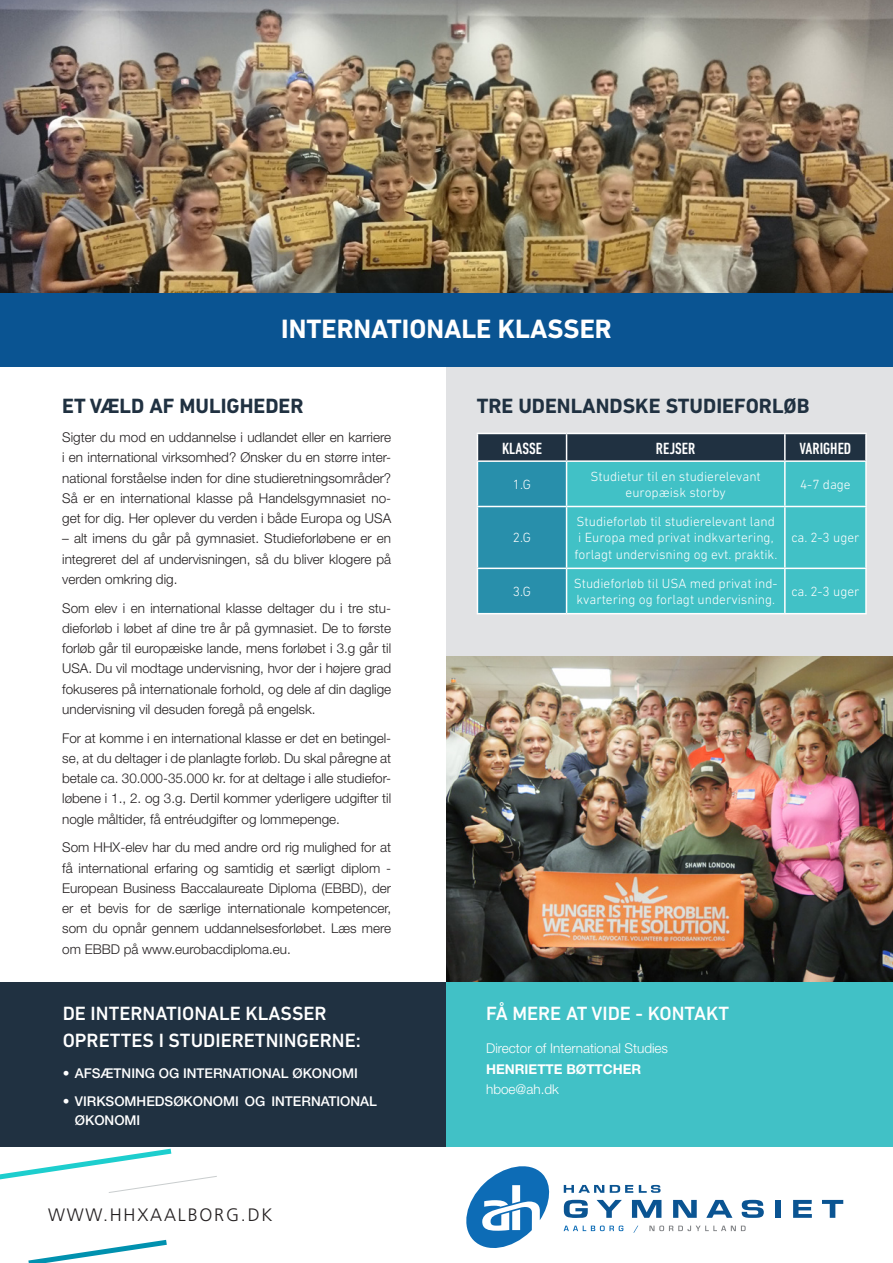
<style>
.page{position:relative;width:893px;height:1263px;background:#fff}
.page>*{position:absolute;margin:0;border:0;box-sizing:border-box;transform-origin:0 0}
.Overskrift_ny{font:700 27px "DIN Next LT Pro";color:#fff}
.Overskrift_ny-2{font:700 21px "DIN Next LT Pro";color:#203141}
.Brødtekst{font:500 19.5px "DIN Next LT Pro";color:#fff}
.Sidefod{font:300 18px "Frutiger LT";letter-spacing:.1em;color:#231f20}
.Overskrift_ny-3{font:500 condensed 16.5px "DIN Next LT Pro";color:#fff}
.Brødtekst-2{font:300 13.5px/20.2px "Helvetica Neue";color:#231f20;text-align:justify}
.Overskrift_ny-4{font:300 13.5px/16.5px "DIN Next LT Pro";color:#fff}
.t1{font:500 13.5px/19.2px "Helvetica Neue";color:#fff}
.Brødtekst-3{font:300 13.5px "Helvetica Neue";color:#fff}
.Brødtekst-4{font:700 13.5px "Helvetica Neue";color:#fff}
</style>
<div class="page">
<img style="left:446px;top:656px;width:447px;height:326px">
<div style="left:446px;top:367px;width:447px;height:289px;background:#e1e2e4"></div>
<svg style="left:477px;top:433px;width:388px;height:180px;background:#3ca4af"></svg>
<hr style="left:785px;top:433px;width:82px;height:1px;background:#fff">
<hr style="left:784px;top:434px;width:2px;height:26px;background:#fff">
<hr style="left:865px;top:434px;width:2px;height:26px;background:#fff">
<hr style="left:477px;top:460px;width:90px;height:2px;background:#fff">
<hr style="left:477px;top:462px;width:1px;height:44px;background:#fff">
<hr style="left:567px;top:460px;width:218px;height:2px;background:#fff">
<hr style="left:566px;top:462px;width:1px;height:44px;background:#fff">
<hr style="left:785px;top:460px;width:82px;height:2px;background:#fff">
<hr style="left:784px;top:462px;width:2px;height:44px;background:#fff">
<hr style="left:865px;top:462px;width:2px;height:44px;background:#fff">
<hr style="left:477px;top:506px;width:90px;height:1px;background:#fff">
<hr style="left:477px;top:507px;width:1px;height:61px;background:#fff">
<hr style="left:567px;top:506px;width:218px;height:1px;background:#fff">
<hr style="left:566px;top:507px;width:1px;height:61px;background:#fff">
<hr style="left:785px;top:506px;width:82px;height:1px;background:#fff">
<hr style="left:784px;top:507px;width:2px;height:61px;background:#fff">
<hr style="left:865px;top:507px;width:2px;height:61px;background:#fff">
<hr style="left:477px;top:568px;width:90px;height:1px;background:#fff">
<hr style="left:477px;top:569px;width:1px;height:44px;background:#fff">
<hr style="left:567px;top:568px;width:218px;height:1px;background:#fff">
<hr style="left:566px;top:569px;width:1px;height:44px;background:#fff">
<hr style="left:785px;top:568px;width:82px;height:1px;background:#fff">
<hr style="left:784px;top:569px;width:2px;height:44px;background:#fff">
<hr style="left:865px;top:569px;width:2px;height:44px;background:#fff">
<hr style="left:477px;top:613px;width:90px;height:1px;background:#fff">
<hr style="left:567px;top:613px;width:218px;height:1px;background:#fff">
<hr style="left:785px;top:613px;width:82px;height:1px;background:#fff">
<img style="left:0;top:0;width:893px;height:293px">
<div style="left:0;top:293px;width:893px;height:74px;background:#0a5492"></div>
<div style="left:0;top:982px;width:446px;height:165px;background:#203141"></div>
<svg style="left:0;top:1149px;width:217px;height:114px"></svg>
<svg style="left:564px;top:1200px;width:24px;height:18px"></svg>
<svg style="left:597px;top:1200px;width:25px;height:18px"></svg>
<svg style="left:632px;top:1200px;width:29px;height:18px"></svg>
<svg style="left:673px;top:1200px;width:24px;height:18px"></svg>
<svg style="left:706px;top:1200px;width:26px;height:18px"></svg>
<svg style="left:742px;top:1200px;width:22px;height:18px"></svg>
<div style="left:775px;top:1200px;width:6px;height:18px;background:#0a5492"></div>
<svg style="left:793px;top:1200px;width:19px;height:18px"></svg>
<svg style="left:822px;top:1200px;width:21px;height:18px"></svg>
<svg style="left:564px;top:1225px;width:59px;height:6px"></svg>
<svg style="left:633px;top:1225px;width:5px;height:8px"></svg>
<svg style="left:649px;top:1225px;width:97px;height:6px"></svg>
<svg style="left:564px;top:1185px;width:40px;height:8px"></svg>
<svg style="left:610px;top:1185px;width:23px;height:8px"></svg>
<svg style="left:639px;top:1185px;width:22px;height:8px"></svg>
<svg style="left:466px;top:1166px;width:84px;height:82px"></svg>
<div style="left:446px;top:982px;width:447px;height:165px;background:#41c1c6"></div>
<p class="Overskrift_ny" style="left:281px;top:313px;width:332px">INTERNATIONALE KLASSER</p>
<p class="Overskrift_ny-2" style="left:62px;top:394px;width:243px">ET VÆLD AF MULIGHEDER</p>
<p class="Brødtekst-2" style="left:62px;top:427px;width:330px">Sigter du mod en uddannelse i udlandet eller en karriere i en international virksomhed? Ønsker du en større inter&shy;national forståelse inden for dine studieretningsområder?<br>Så er en international klasse på Handelsgymnasiet no&shy;get for dig. Her oplever du verden i både Europa og USA</p>
<p class="Brødtekst-2" style="left:62px;top:528px;width:331px">– alt imens du går på gymnasiet. Studieforløbene er en integreret del af undervisningen, så du bliver klogere på verden omkring dig.</p>
<p class="Brødtekst-2" style="left:62px;top:597px;width:331px">Som elev i en international klasse deltager du i tre stu&shy;dieforløb i løbet af dine tre år på gymnasiet. De to første forløb går til europæiske lande, mens forløbet i 3.g går til USA. Du vil modtage undervisning, hvor der i højere grad fokuseres på internationale forhold, og dele af din daglige undervisning vil desuden foregå på engelsk.</p>
<p class="Brødtekst-2" style="left:62px;top:727px;width:331px">For at komme i en international klasse er det en betingel&shy;se, at du deltager i de planlagte forløb. Du skal påregne at betale ca. 30.000-35.000 kr. for at deltage i alle studiefor&shy;løbene i 1., 2. og 3.g. Dertil kommer yderligere udgifter til nogle måltider, få entréudgifter og lommepenge.</p>
<p class="Brødtekst-2" style="left:62px;top:837px;width:331px">Som HHX-elev har du med andre ord rig mulighed for at få international erfaring og samtidig et særligt diplom - European Business Baccalaureate Diploma (EBBD), der er et bevis for de særlige internationale kompetencer, som du opnår gennem uddannelsesforløbet. Læs mere om EBBD på www.eurobacdiploma.eu.</p>
<p class="Brødtekst" style="left:63px;top:1002px;width:265px">DE INTERNATIONALE KLASSER</p>
<p class="Brødtekst" style="left:63px;top:1029px;width:300px">OPRETTES I STUDIERETNINGERNE:</p>
<p class="t1" style="left:63px;top:1063px;width:297px">• AFSÆTNING OG INTERNATIONAL ØKONOMI</p>
<p class="t1" style="left:75px;top:1091px;width:304px;text-indent:-12px">• VIRKSOMHEDSØKONOMI OG INTERNATIONAL<br>ØKONOMI</p>
<p class="Sidefod" style="left:48px;top:1204px;width:226px">WWW.HHXAALBORG.DK</p>
<p class="Overskrift_ny-2" style="left:477px;top:394px;width:334px">TRE UDENLANDSKE STUDIEFORLØB</p>
<p class="Overskrift_ny-3" style="left:502px;top:439px;width:41px">KLASSE</p>
<p class="Overskrift_ny-3" style="left:656px;top:439px;width:41px">REJSER</p>
<p class="Overskrift_ny-3" style="left:800px;top:439px;width:53px">VARIGHED</p>
<p class="Overskrift_ny-4" style="left:513px;top:476px;width:20px">1.G</p>
<p class="Overskrift_ny-4" style="left:591px;top:468px;width:172px;text-align:center">Studietur til en studierelevant europæisk storby</p>
<p class="Overskrift_ny-4" style="left:800px;top:476px;width:52px">4-7 dage</p>
<p class="Overskrift_ny-4" style="left:513px;top:529px;width:20px">2.G</p>
<p class="Overskrift_ny-4" style="left:574px;top:513px;width:204px">Studieforløb til studierelevant land i Europa med privat indkvartering, forlagt undervisning og evt. praktik.</p>
<p class="Overskrift_ny-4" style="left:791px;top:529px;width:70px">ca. 2-3 uger</p>
<p class="Overskrift_ny-4" style="left:513px;top:583px;width:20px">3.G</p>
<p class="Overskrift_ny-4" style="left:574px;top:575px;width:205px">Studieforløb til USA med privat ind&shy;kvartering og forlagt undervisning.</p>
<p class="Overskrift_ny-4" style="left:791px;top:583px;width:70px">ca. 2-3 uger</p>
<p class="Brødtekst" style="left:486px;top:1002px;width:245px">FÅ MERE AT VIDE - KONTAKT</p>
<p class="Brødtekst-3" style="left:486px;top:1040px;width:184px">Director of International Studies</p>
<p class="Brødtekst-4" style="left:486px;top:1060px;width:157px">HENRIETTE BØTTCHER</p>
<p class="Brødtekst-3" style="left:486px;top:1081px;width:74px">hboe@ah.dk</p>
</div>
